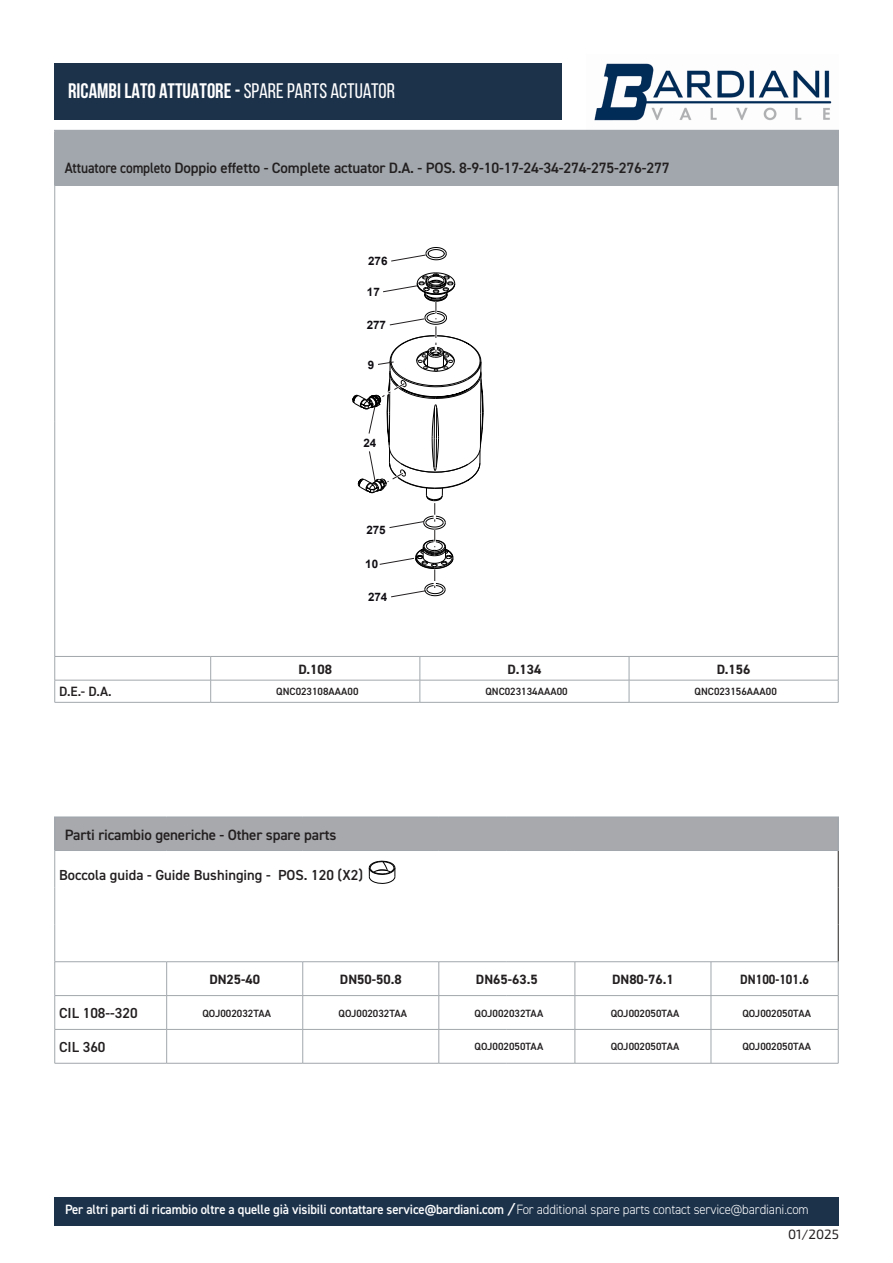
<style>
.page{position:relative;width:893px;height:1263px;background:#fff}
.page>*{position:absolute;margin:0;border:0;box-sizing:border-box;transform-origin:0 0}
.t1{font:700 21px "Bebas Neue";color:#fff}
.t2{font:600 15px "DIN2014";letter-spacing:-.01em;color:#231f20;scale:.9 1}
.t3{font:600 15px "DIN2014";letter-spacing:-.01em;color:#231f20}
.t4{font:600 14.55px "DIN2014";color:#231f20}
.t5{font:600 13.5px "DIN2014";letter-spacing:-.01em;color:#fff;scale:.95 1}
.t6{font:700 13.5px "DIN2014";color:#231f20}
.t7{font:700 13.5px "DIN2014";color:#231f20;scale:.9 1}
.t8{font:600 13.5px "DIN2014";color:#231f20}
.t9{font:13.5px "Exo Soft";color:#231f20}
.t10{font:700 11.55px "Arial";color:#0f0c12}
.t11{font:600 10.5px "DIN2014";color:#231f20}
.s1{font-weight:400}
.s2{font-weight:700;font-style:italic}
.s3{font-weight:300}
</style>
<div class="page">
<img style="left:587px;top:63px;width:252px;height:67px">
<div style="left:54px;top:64px;width:508px;height:56px;background:#1c324b"></div>
<div style="left:54px;top:1197px;width:785px;height:29px;background:#1c324b"></div>
<div style="left:55px;top:131px;width:783px;height:55px;background:#a1a7ac"></div>
<hr style="left:54px;top:130px;width:157px;height:1px;background:#a1a7ac">
<hr style="left:54px;top:131px;width:2px;height:55px;background:#a1a7ac">
<hr style="left:211px;top:130px;width:209px;height:1px;background:#a1a7ac">
<hr style="left:420px;top:130px;width:209px;height:1px;background:#a1a7ac">
<hr style="left:629px;top:130px;width:210px;height:1px;background:#a1a7ac">
<hr style="left:837px;top:131px;width:2px;height:55px;background:#a1a7ac">
<hr style="left:54px;top:186px;width:1px;height:235px;background:#a1a7ac">
<hr style="left:838px;top:186px;width:1px;height:235px;background:#a1a7ac">
<hr style="left:54px;top:421px;width:1px;height:235px;background:#a1a7ac">
<hr style="left:838px;top:421px;width:1px;height:235px;background:#a1a7ac">
<hr style="left:55px;top:656px;width:156px;height:1px;background:#a1a7ac">
<hr style="left:211px;top:656px;width:209px;height:1px;background:#a1a7ac">
<hr style="left:420px;top:656px;width:209px;height:1px;background:#a1a7ac">
<hr style="left:629px;top:656px;width:209px;height:1px;background:#a1a7ac">
<hr style="left:55px;top:680px;width:156px;height:1px;background:#a1a7ac">
<svg style="left:54px;top:657px;width:1px;height:45px"></svg>
<hr style="left:211px;top:680px;width:209px;height:1px;background:#a1a7ac">
<svg style="left:210px;top:657px;width:1px;height:45px"></svg>
<hr style="left:420px;top:680px;width:209px;height:1px;background:#a1a7ac">
<svg style="left:420px;top:657px;width:1px;height:45px"></svg>
<hr style="left:629px;top:680px;width:209px;height:1px;background:#a1a7ac">
<svg style="left:629px;top:657px;width:1px;height:45px"></svg>
<svg style="left:838px;top:657px;width:1px;height:45px"></svg>
<hr style="left:55px;top:702px;width:156px;height:1px;background:#a1a7ac">
<hr style="left:211px;top:702px;width:209px;height:1px;background:#a1a7ac">
<hr style="left:420px;top:702px;width:209px;height:1px;background:#a1a7ac">
<hr style="left:629px;top:702px;width:209px;height:1px;background:#a1a7ac">
<div style="left:56px;top:818px;width:781px;height:32px;background:#a8a9ad"></div>
<hr style="left:837px;top:818px;width:2px;height:32px;background:#a1a7ac">
<hr style="left:54px;top:962px;width:1px;height:33px;background:#a1a7ac">
<hr style="left:55px;top:995px;width:112px;height:1px;background:#a1a7ac">
<hr style="left:54px;top:996px;width:1px;height:33px;background:#a1a7ac">
<hr style="left:167px;top:995px;width:136px;height:1px;background:#a1a7ac">
<hr style="left:166px;top:996px;width:1px;height:33px;background:#a1a7ac">
<hr style="left:303px;top:995px;width:136px;height:1px;background:#a1a7ac">
<hr style="left:302px;top:996px;width:1px;height:33px;background:#a1a7ac">
<hr style="left:439px;top:995px;width:68px;height:1px;background:#a1a7ac">
<hr style="left:439px;top:996px;width:1px;height:33px;background:#a1a7ac">
<hr style="left:507px;top:995px;width:68px;height:1px;background:#a1a7ac">
<hr style="left:575px;top:995px;width:136px;height:1px;background:#a1a7ac">
<hr style="left:575px;top:996px;width:1px;height:33px;background:#a1a7ac">
<hr style="left:711px;top:995px;width:127px;height:1px;background:#a1a7ac">
<hr style="left:711px;top:996px;width:1px;height:33px;background:#a1a7ac">
<hr style="left:838px;top:996px;width:1px;height:33px;background:#a1a7ac">
<hr style="left:55px;top:1029px;width:112px;height:1px;background:#a1a7ac">
<hr style="left:54px;top:1029px;width:1px;height:34px;background:#a1a7ac">
<hr style="left:167px;top:1029px;width:136px;height:1px;background:#a1a7ac">
<hr style="left:166px;top:1029px;width:1px;height:34px;background:#a1a7ac">
<hr style="left:303px;top:1029px;width:136px;height:1px;background:#a1a7ac">
<hr style="left:302px;top:1029px;width:1px;height:34px;background:#a1a7ac">
<hr style="left:439px;top:1029px;width:68px;height:1px;background:#a1a7ac">
<hr style="left:439px;top:1029px;width:1px;height:34px;background:#a1a7ac">
<hr style="left:507px;top:1029px;width:68px;height:1px;background:#a1a7ac">
<hr style="left:575px;top:1029px;width:136px;height:1px;background:#a1a7ac">
<hr style="left:575px;top:1029px;width:1px;height:34px;background:#a1a7ac">
<hr style="left:711px;top:1029px;width:127px;height:1px;background:#a1a7ac">
<hr style="left:711px;top:1029px;width:1px;height:34px;background:#a1a7ac">
<hr style="left:838px;top:1029px;width:1px;height:34px;background:#a1a7ac">
<hr style="left:55px;top:1063px;width:112px;height:1px;background:#a1a7ac">
<hr style="left:167px;top:1063px;width:136px;height:1px;background:#a1a7ac">
<hr style="left:303px;top:1063px;width:136px;height:1px;background:#a1a7ac">
<hr style="left:439px;top:1063px;width:68px;height:1px;background:#a1a7ac">
<hr style="left:507px;top:1063px;width:68px;height:1px;background:#a1a7ac">
<hr style="left:575px;top:1063px;width:136px;height:1px;background:#a1a7ac">
<hr style="left:711px;top:1063px;width:127px;height:1px;background:#a1a7ac">
<hr style="left:166px;top:962px;width:1px;height:33px;background:#a1a7ac">
<hr style="left:302px;top:962px;width:1px;height:33px;background:#a1a7ac">
<hr style="left:439px;top:962px;width:1px;height:33px;background:#a1a7ac">
<hr style="left:575px;top:962px;width:1px;height:33px;background:#a1a7ac">
<hr style="left:711px;top:962px;width:1px;height:33px;background:#a1a7ac">
<hr style="left:838px;top:962px;width:1px;height:33px;background:#a1a7ac">
<hr style="left:54px;top:816px;width:113px;height:2px;background:#a1a7ac">
<hr style="left:54px;top:818px;width:2px;height:32px;background:#a1a7ac">
<hr style="left:167px;top:816px;width:136px;height:2px;background:#a1a7ac">
<hr style="left:303px;top:816px;width:136px;height:2px;background:#a1a7ac">
<hr style="left:439px;top:816px;width:68px;height:2px;background:#a1a7ac">
<hr style="left:507px;top:816px;width:68px;height:2px;background:#a1a7ac">
<hr style="left:575px;top:816px;width:136px;height:2px;background:#a1a7ac">
<hr style="left:711px;top:816px;width:128px;height:2px;background:#a1a7ac">
<hr style="left:54px;top:851px;width:1px;height:36px;background:#a1a7ac">
<hr style="left:54px;top:887px;width:1px;height:38px;background:#a1a7ac">
<hr style="left:54px;top:925px;width:1px;height:36px;background:#a1a7ac">
<hr style="left:838px;top:851px;width:1px;height:36px;background:#231f20">
<hr style="left:838px;top:887px;width:1px;height:38px;background:#231f20">
<hr style="left:838px;top:925px;width:1px;height:36px;background:#231f20">
<hr style="left:55px;top:850px;width:112px;height:1px;background:#a1a7ac">
<hr style="left:167px;top:850px;width:136px;height:1px;background:#a1a7ac">
<hr style="left:303px;top:850px;width:136px;height:1px;background:#a1a7ac">
<hr style="left:439px;top:850px;width:68px;height:1px;background:#a1a7ac">
<hr style="left:507px;top:850px;width:68px;height:1px;background:#a1a7ac">
<hr style="left:575px;top:850px;width:136px;height:1px;background:#a1a7ac">
<hr style="left:711px;top:850px;width:128px;height:1px;background:#a1a7ac">
<hr style="left:55px;top:961px;width:111px;height:1px;background:#a1a7ac">
<hr style="left:166px;top:961px;width:137px;height:1px;background:#a1a7ac">
<hr style="left:303px;top:961px;width:136px;height:1px;background:#a1a7ac">
<hr style="left:439px;top:961px;width:68px;height:1px;background:#a1a7ac">
<hr style="left:507px;top:961px;width:68px;height:1px;background:#a1a7ac">
<hr style="left:575px;top:961px;width:136px;height:1px;background:#a1a7ac">
<hr style="left:711px;top:961px;width:127px;height:1px;background:#a1a7ac">
<svg style="left:369px;top:860px;width:27px;height:24px"></svg>
<svg style="left:391px;top:247px;width:56px;height:15px"></svg>
<svg style="left:352px;top:272px;width:132px;height:325px"></svg>
<p class="t1" style="left:68px;top:79px;width:328px">RICAMBI LATO ATTUATORE - <span class="s1">SPARE PARTS ACTUATOR</span></p>
<p class="t2" style="left:65px;top:158px;width:673px">Attuatore completo Doppio effetto - Complete actuator D.A. - POS. 8-9-10-17-24-34-274-275-276-277</p>
<p class="t10" style="left:368px;top:253px;width:21px">276</p>
<p class="t10" style="left:367px;top:284px;width:14px">17</p>
<p class="t10" style="left:367px;top:317px;width:21px">277</p>
<p class="t10" style="left:368px;top:357px;width:8px">9</p>
<p class="t10" style="left:363px;top:435px;width:14px">24</p>
<p class="t10" style="left:366px;top:522px;width:21px">275</p>
<p class="t10" style="left:365px;top:556px;width:14px">10</p>
<p class="t10" style="left:368px;top:589px;width:21px">274</p>
<p class="t6" style="left:298px;top:660px;width:35px">D.108</p>
<p class="t6" style="left:508px;top:660px;width:35px">D.134</p>
<p class="t6" style="left:717px;top:660px;width:35px">D.156</p>
<p class="t8" style="left:59px;top:683px;width:54px">D.E.- D.A.</p>
<p class="t11" style="left:276px;top:685px;width:84px">QNC023108AAA00</p>
<p class="t11" style="left:485px;top:685px;width:84px">QNC023134AAA00</p>
<p class="t11" style="left:695px;top:685px;width:84px">QNC023156AAA00</p>
<p class="t3" style="left:65px;top:824px;width:273px">Parti ricambio generiche - Other spare parts</p>
<p class="t4" style="left:59px;top:865px;width:305px">Boccola guida - Guide Bushinging - POS. 120 (X2)</p>
<p class="t6" style="left:209px;top:970px;width:52px">DN25-40</p>
<p class="t6" style="left:340px;top:970px;width:63px">DN50-50.8</p>
<p class="t6" style="left:476px;top:970px;width:63px">DN65-63.5</p>
<p class="t6" style="left:612px;top:970px;width:63px">DN80-76.1</p>
<p class="t7" style="left:740px;top:970px;width:78px">DN100-101.6</p>
<p class="t4" style="left:59px;top:1003px;width:80px">CIL 108--320</p>
<p class="t11" style="left:202px;top:1006px;width:70px">QOJ002032TAA</p>
<p class="t11" style="left:338px;top:1006px;width:70px">QOJ002032TAA</p>
<p class="t11" style="left:475px;top:1006px;width:70px">QOJ002032TAA</p>
<p class="t11" style="left:611px;top:1006px;width:70px">QOJ002050TAA</p>
<p class="t11" style="left:742px;top:1006px;width:70px">QOJ002050TAA</p>
<p class="t4" style="left:59px;top:1037px;width:48px">CIL 360</p>
<p class="t11" style="left:475px;top:1040px;width:70px">QOJ002050TAA</p>
<p class="t11" style="left:611px;top:1040px;width:70px">QOJ002050TAA</p>
<p class="t11" style="left:742px;top:1040px;width:70px">QOJ002050TAA</p>
<p class="t5" style="left:65px;top:1200px;width:784px">Per altri parti di ricambio oltre a quelle già visibili contattare service@bardiani.com <span class="s2">/</span> <span class="s3">For additional spare parts contact service@bardiani.com</span></p>
<p class="t9" style="left:788px;top:1227px;width:52px">01/2025</p>
</div>
